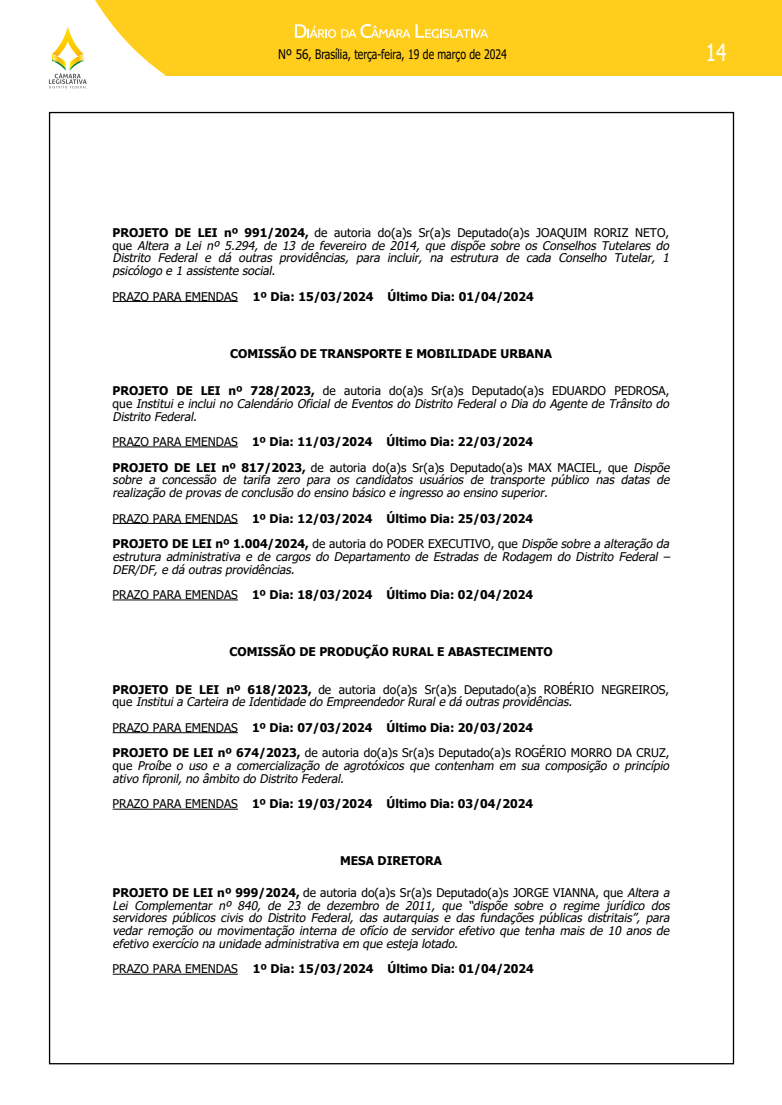
<style>
.page{position:relative;width:782px;height:1105px;background:#fff}
.page>*{position:absolute;margin:0;border:0;box-sizing:border-box;transform-origin:0 0}
.t1{font:23.6px "Tahoma";color:#fff;scale:.8 1}
.t2{font:13.1px "Tahoma";color:#000;scale:.9 1}
.t3{font:italic 12px/12.7px "Tahoma";color:#000}
.t4{font:700 12px/25.5px "Tahoma";color:#000}
.t5{font:12px/25.5px "Tahoma";color:#000}
.s1{font-weight:700;font-style:normal}
.s2{font-style:normal}
.s3{font-weight:400}
.s4{font-weight:700}
.s5{font-style:italic}
.s6{font-weight:400;font-style:italic}
</style>
<div class="page">
<div style="left:0;top:0;width:781px;height:75px;background:#ffcd1c"></div>
<svg style="left:0;top:0;width:165px;height:89px"></svg>
<svg style="left:295px;top:24px;width:193px;height:14px"></svg>
<hr style="left:113px;top:301px;width:125px;height:1px;background:#000">
<hr style="left:113px;top:447px;width:125px;height:1px;background:#000">
<hr style="left:113px;top:523px;width:125px;height:1px;background:#000">
<hr style="left:113px;top:600px;width:125px;height:1px;background:#000">
<hr style="left:113px;top:732px;width:125px;height:1px;background:#000">
<hr style="left:113px;top:809px;width:125px;height:1px;background:#000">
<hr style="left:113px;top:974px;width:125px;height:1px;background:#000">
<p class="t2" style="left:278px;top:46px;width:255px">Nº 56, Brasília, terça-feira, 19 de março de 2024</p>
<h1 class="t1" style="left:705px;top:36px;width:27px">14</h1>
<p class="t3" style="left:113px;top:227px;width:561px"><span class="s1">PROJETO DE LEI nº 991/2024,</span> <span class="s2">de autoria do(a)s Sr(a)s Deputado(a)s JOAQUIM RORIZ NETO, q u e</span> Altera a Lei nº 5.294, de 13 de fevereiro de 2014, que dispõe sobre os Conselhos Tutelares do Distrito Federal e dá outras providências, para incluir, na estrutura de cada Conselho Tutelar, 1 psicólogo e 1 assistente social.</p>
<p class="t4" style="left:113px;top:284px;width:422px"><span class="s3">PRAZO PARA EMENDAS</span> 1º Dia: 15/03/2024 Último Dia: 01/04/2024</p>
<p class="t4" style="left:230px;top:341px;width:323px">COMISSÃO DE TRANSPORTE E MOBILIDADE URBANA</p>
<p class="t3" style="left:113px;top:385px;width:561px"><span class="s1">PROJETO DE LEI nº 728/2023,</span> <span class="s2">de autoria do(a)s Sr(a)s Deputado(a)s EDUARDO PEDROSA, q u e</span> Institui e inclui no Calendário Oficial de Eventos do Distrito Federal o Dia do Agente de Trânsito do<br>Distrito Federal.</p>
<p class="t5" style="left:113px;top:430px;width:561px">PRAZO PARA EMENDAS <span class="s4">1º Dia: 11/03/2024 Último Dia: 22/03/2024<br>PROJETO DE LEI nº 817/2023,</span> de autoria do(a)s Sr(a)s Deputado(a)s MAX MACIEL, que <span class="s5">Dispõe</span></p>
<p class="t3" style="left:113px;top:474px;width:561px">sobre a concessão de tarifa zero para os candidatos usuários de transporte público nas datas de realização de provasde conclusão do ensino básico e ingresso ao ensino superior.</p>
<p class="t4" style="left:113px;top:506px;width:561px"><span class="s3">PRAZO PARA EMENDAS</span> 1º Dia: 12/03/2024 Último Dia: 25/03/2024<br>PROJETO DE LEI nº 1.004/2024, <span class="s3">de autoria do PODER EXECUTIVO, que</span> <span class="s6">Dispõe sobre a alteração da</span></p>
<p class="t3" style="left:113px;top:551px;width:561px">estrutura administrativa e de cargos do Departamento de Estradas de Rodagem do Distrito Federal –<br>DER/DF,e dá outrasprovidências.</p>
<p class="t4" style="left:113px;top:583px;width:421px"><span class="s3">PRAZO PARA EMENDAS</span> 1º Dia: 18/03/2024 Último Dia: 02/04/2024</p>
<p class="t4" style="left:229px;top:640px;width:325px">COMISSÃO DE PRODUÇÃO RURAL E ABASTECIMENTO</p>
<p class="t3" style="left:113px;top:684px;width:558px"><span class="s1">PROJETO DE LEI nº 618/2023,</span> <span class="s2">de autoria do(a)s Sr(a)s Deputado(a)s ROBÉRIO NEGREIROS, q u e</span> Instituia Carteira de Identidade do EmpreendedorRurale dá outrasprovidências.</p>
<p class="t5" style="left:113px;top:715px;width:558px">PRAZO PARA EMENDAS <span class="s4">1º Dia: 07/03/2024 Último Dia: 20/03/2024<br>PROJETO DE LEI nº 674/2023,</span> de autoria do(a)s Sr(a)s Deputado(a)s ROGÉRIO MORRO DA CRUZ,</p>
<p class="t3" style="left:113px;top:760px;width:561px"><span class="s2">q u e</span> Proíbe o uso e a comercialização de agrotóxicos que contenham em sua composição o princípio ativo fipronil,no âmbito do Distrito Federal.</p>
<p class="t4" style="left:113px;top:792px;width:421px"><span class="s3">PRAZO PARA EMENDAS</span> 1º Dia: 19/03/2024 Último Dia: 03/04/2024</p>
<p class="t4" style="left:340px;top:849px;width:103px">MESA DIRETORA</p>
<p class="t3" style="left:113px;top:887px;width:561px;text-align:justify"><span class="s1">PROJETO DE LEI nº 999/2024,</span> <span class="s2">de autoria do(a)s Sr(a)s Deputado(a)s JORGE VIANNA, que</span> Altera a Lei Complementar nº 840, de 23 de dezembro de 2011, que “dispõe sobre o regime j urídico dos servidores públicos civis do Distrito Federal, das autarquias e das fundações públicas distritais”, para vedar remoção ou movimentação interna de ofício de servidor efetivo que tenha mais de 10 anos de efetivo exercício na unidade administrativa em que esteja lotado.</p>
<p class="t4" style="left:113px;top:957px;width:422px"><span class="s3">PRAZO PARA EMENDAS</span> 1º Dia: 15/03/2024 Último Dia: 01/04/2024</p>
</div>
